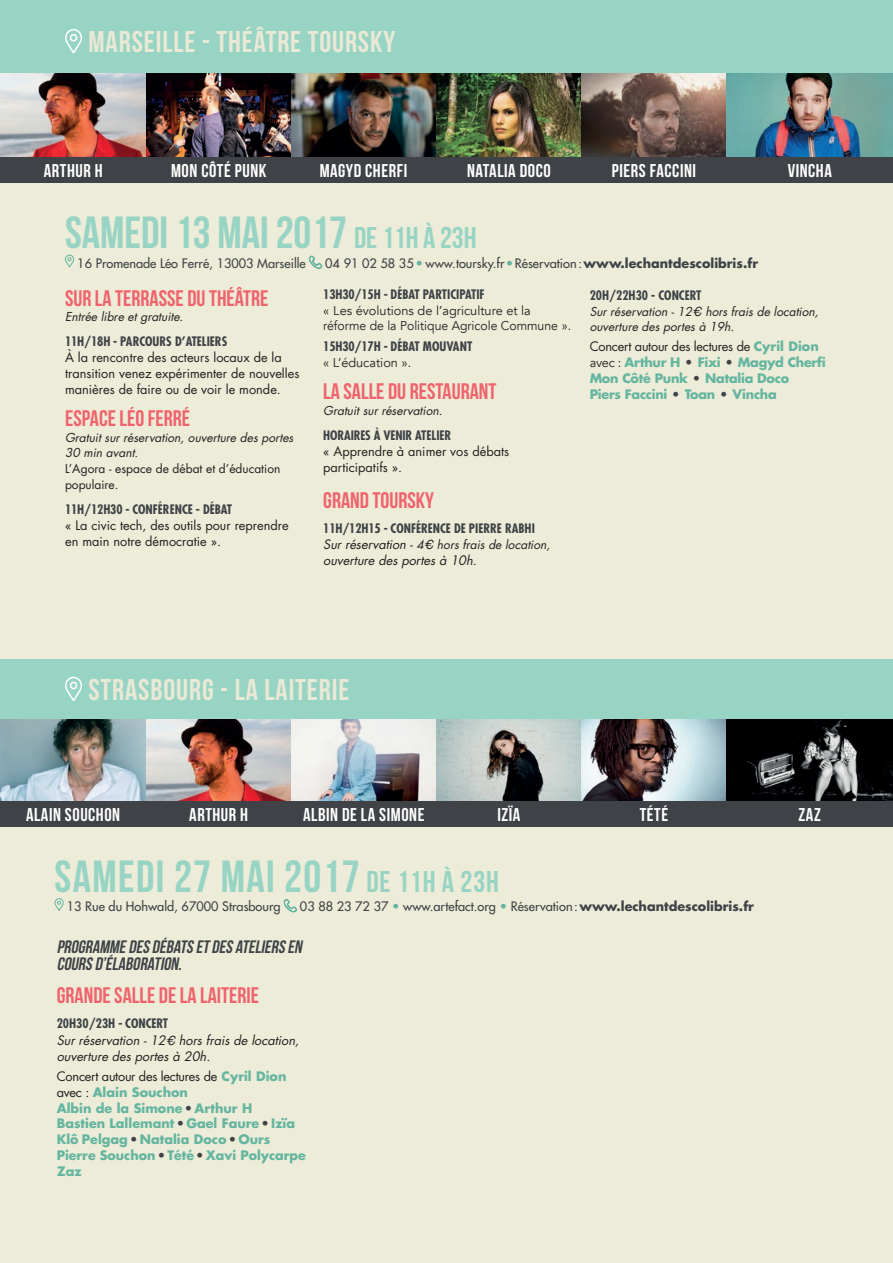
<style>
.page{position:relative;width:893px;height:1263px;background:#ececd8}
.page>*{position:absolute;margin:0;border:0;box-sizing:border-box;transform-origin:0 0}
.t1{font:45px "Bebas Neue";letter-spacing:.015em;color:#98d4c4}
.t2{font:30px "Bebas Neue";letter-spacing:.03em;color:#eae9d5}
.t3{font:22.5px "Bebas Neue";color:#f0636d}
.t4{font:18.45px "Bebas Neue";letter-spacing:.03em;color:#fff}
.t5{font:italic 18px/16.5px "Bebas Neue";color:#3f4246}
.t6{font:12.75px/15.8px "Futura";color:#231f20}
.t7{font:12.75px "Futura";color:#3f4246}
.t8{font:700 condensed 12.75px "Futura";color:#3f4246}
.t9{font:700 12.75px/15.8px "Futura";color:#64b59f}
.t10{font:700 12.75px/15.8px "Futura";letter-spacing:-.02em;color:#64b59f}
.t11{font:italic 12.75px/16.5px "Futura";color:#231f20}
.t12{font:12.75px/15.8px "Avenir";color:#231f20}
.t13{font:italic 12px/15.8px "Futura";color:#231f20}
.t14{font:12px/15.8px "Futura";color:#231f20}
.s1{font-size:30px}
.s2{font-stretch:condensed;color:#64b59f}
.s3{font-weight:700}
.s4{font-size:12.75px}
.s5{font-family:"Helvetica";font-size:12.75px}
.s6{font-weight:400;color:#231f20}
.s7{font-family:"Avenir";font-weight:400;color:#231f20}
.s8{color:#3f4246}
.s9{color:#64b59f}
.s10{font-weight:700;font-style:normal;font-stretch:condensed;color:#3f4246}
.s11{font-family:"Helvetica"}
</style>
<div class="page">
<img style="left:0;top:72px;width:146px;height:85px">
<div style="left:0;top:157px;width:147px;height:25px;background:#3f4246"></div>
<img style="left:146px;top:72px;width:145px;height:85px">
<div style="left:146px;top:157px;width:145px;height:25px;background:#3f4246"></div>
<img style="left:291px;top:72px;width:145px;height:85px">
<div style="left:290px;top:157px;width:146px;height:25px;background:#3f4246"></div>
<img style="left:436px;top:72px;width:145px;height:85px">
<div style="left:436px;top:157px;width:145px;height:25px;background:#3f4246"></div>
<img style="left:581px;top:72px;width:145px;height:85px">
<div style="left:581px;top:157px;width:146px;height:25px;background:#3f4246"></div>
<img style="left:726px;top:72px;width:167px;height:85px">
<div style="left:727px;top:157px;width:166px;height:25px;background:#3f4246"></div>
<div style="left:0;top:0;width:893px;height:72px;background:#98d4c4"></div>
<svg style="left:65px;top:254px;width:9px;height:14px"></svg>
<svg style="left:309px;top:256px;width:13px;height:13px"></svg>
<svg style="left:54px;top:898px;width:10px;height:13px"></svg>
<svg style="left:283px;top:899px;width:14px;height:13px"></svg>
<svg style="left:65px;top:29px;width:17px;height:25px"></svg>
<img style="left:0;top:719px;width:146px;height:83px">
<div style="left:0;top:802px;width:146px;height:25px;background:#3f4246"></div>
<img style="left:146px;top:719px;width:145px;height:83px">
<div style="left:146px;top:802px;width:145px;height:25px;background:#3f4246"></div>
<img style="left:291px;top:719px;width:145px;height:83px">
<div style="left:290px;top:802px;width:147px;height:25px;background:#3f4246"></div>
<img style="left:436px;top:719px;width:145px;height:83px">
<div style="left:436px;top:802px;width:145px;height:25px;background:#3f4246"></div>
<img style="left:581px;top:719px;width:145px;height:83px">
<div style="left:581px;top:802px;width:146px;height:25px;background:#3f4246"></div>
<img style="left:726px;top:719px;width:167px;height:83px">
<div style="left:726px;top:802px;width:167px;height:25px;background:#3f4246"></div>
<div style="left:0;top:659px;width:893px;height:60px;background:#98d4c4"></div>
<svg style="left:65px;top:676px;width:17px;height:26px"></svg>
<h2 class="t2" style="left:89px;top:26px;width:308px">MARSEILLE - THÉÂTRE TOURSKY</h2>
<h3 class="t4" style="left:44px;top:160px;width:60px">ARTHUR H</h3>
<h3 class="t4" style="left:171px;top:160px;width:97px">MON CÔTÉ PUNK</h3>
<h3 class="t4" style="left:320px;top:160px;width:89px">MAGYD CHERFI</h3>
<h3 class="t4" style="left:467px;top:160px;width:85px">NATALIA DOCO</h3>
<h3 class="t4" style="left:612px;top:160px;width:86px">PIERS FACCINI</h3>
<h3 class="t4" style="left:788px;top:160px;width:46px">VINCHA</h3>
<h1 class="t1" style="left:65px;top:208px;width:413px">SAMEDI 13 MAI 2017 <span class="s1">DE 11H À 23H</span></h1>
<p class="t7" style="left:77px;top:255px;width:230px">16 Promenade Léo Ferré, 13003 Marseille</p>
<p class="t7" style="left:325px;top:255px;width:434px">04 91 02 58 35 <span class="s2">•</span> www.toursky.fr <span class="s2">•</span> Réservation:<span class="s3">www.lechantdescolibris.fr</span></p>
<h3 class="t3" style="left:65px;top:286px;width:205px">SUR LA TERRASSE DU THÉÂTRE</h3>
<p class="t13" style="left:65px;top:309px;width:123px">Entrée libre et gratuite.</p>
<p class="t8" style="left:65px;top:333px;width:164px">11H/18H - PARCOURS D’ATELIERS</p>
<p class="t6" style="left:65px;top:349px;width:236px">À la rencontre des acteurs locaux de la transition venez expérimenter de nouvelles manières de faire ou de voir le monde.</p>
<h3 class="t3" style="left:65px;top:406px;width:127px">ESPACE LÉO FERRÉ</h3>
<p class="t13" style="left:65px;top:429px;width:233px">Gratuit sur réservation, ouverture des portes<br>30 min avant.</p>
<p class="t14" style="left:65px;top:461px;width:217px">L’Agora - espace de débat et d’éducation populaire.</p>
<p class="t8" style="left:65px;top:501px;width:169px">11H/12H30 - CONFÉRENCE - DÉBAT</p>
<p class="t6" style="left:65px;top:517px;width:225px;line-height:16.5px">« La civic tech, des outils pour reprendre en main notre démocratie ».</p>
<p class="t8" style="left:323px;top:286px;width:163px">13H30/15H - DÉBAT PARTICIPATIF</p>
<p class="t12" style="left:323px;top:303px;width:249px">« Les évolutions de l’agriculture et la réforme de la Politique Agricole Commune ».</p>
<p class="t8" style="left:323px;top:338px;width:151px">15H30/17H - DÉBAT MOUVANT</p>
<p class="t12" style="left:323px;top:355px;width:90px">« L’éducation ».</p>
<h3 class="t3" style="left:323px;top:379px;width:175px">LA SALLE DU RESTAURANT</h3>
<p class="t13" style="left:323px;top:402px;width:124px">Gratuit sur réservation.</p>
<p class="t8" style="left:323px;top:427px;width:130px">HORAIRES À VENIR ATELIER</p>
<p class="t6" style="left:323px;top:443px;width:187px">« Apprendre à animer vos débats participatifs ».</p>
<h3 class="t3" style="left:323px;top:488px;width:112px">GRAND TOURSKY</h3>
<p class="t8" style="left:323px;top:520px;width:213px">11H/12H15 - CONFÉRENCE DE PIERRE RABHI</p>
<p class="t13" style="left:323px;top:536px;width:231px"><span class="s4">Sur réservation -</span> 4<span class="s5">€</span> hors frais de location,</p>
<p class="t11" style="left:323px;top:551px;width:158px">ouverture des portes à 10h.</p>
<p class="t8" style="left:590px;top:287px;width:113px">20H/22H30 - CONCERT</p>
<p class="t13" style="left:590px;top:303px;width:233px">Sur réservation - 12<span class="s5">€</span> hors frais de location, ouverture des portes à 19h.</p>
<p class="t10" style="left:590px;top:338px;width:237px"><span class="s6">Concert autour des lectures de</span> Cyril Dion <span class="s7">avec :</span> Arthur H <span class="s8">•</span> Fixi <span class="s8">•</span> Magyd Cherfi<br>Mon Côté Punk <span class="s8">•</span> Natalia Doco<br>Piers Faccini <span class="s8">•</span> Toan <span class="s8">•</span> Vincha</p>
<h2 class="t2" style="left:89px;top:673px;width:262px">STRASBOURG - LA LAITERIE</h2>
<h3 class="t4" style="left:26px;top:805px;width:96px">ALAIN SOUCHON</h3>
<h3 class="t4" style="left:189px;top:805px;width:60px">ARTHUR H</h3>
<h3 class="t4" style="left:303px;top:805px;width:123px">ALBIN DE LA SIMONE</h3>
<h3 class="t4" style="left:497px;top:805px;width:25px">IZÏA</h3>
<h3 class="t4" style="left:640px;top:805px;width:30px">TÉTÉ</h3>
<h3 class="t4" style="left:798px;top:805px;width:24px">ZAZ</h3>
<h1 class="t1" style="left:55px;top:851px;width:446px">SAMEDI 27 MAI 2017 <span class="s1">DE 11H À 23H</span></h1>
<p class="t7" style="left:67px;top:898px;width:215px">13 Rue du Hohwald, 67000 Strasbourg</p>
<p class="t7" style="left:300px;top:898px;width:456px">03 88 23 72 37 <span class="s9">•</span> www.artefact.org <span class="s9">•</span> Réservation:<span class="s3">www.lechantdescolibris.fr</span></p>
<h3 class="t5" style="left:57px;top:939px;width:250px">PROGRAMME DES DÉBATS ET DES ATELIERS EN<br>COURS D’ÉLABORATION.</h3>
<h3 class="t3" style="left:57px;top:983px;width:204px">GRANDE SALLE DE LA LAITERIE</h3>
<p class="t11" style="left:57px;top:1015px;width:247px"><span class="s10">20H30/23H - CONCERT<br></span>Sur réservation - 12<span class="s11">€</span> hors frais de location, ouverture des portes à 20h.</p>
<p class="t9" style="left:57px;top:1068px;width:251px"><span class="s6">Concert autour des lectures de</span> Cyril Dion <span class="s6">avec :</span> Alain Souchon<br>Albin de la Simone<span class="s8">•</span>Arthur H<br>Bastien Lallemant<span class="s8">•</span>Gael Faure<span class="s8">•</span>Izïa<br>Klô Pelgag<span class="s8">•</span>Natalia Doco<span class="s8">•</span>Ours<br>Pierre Souchon<span class="s8">•</span>Tété<span class="s8">•</span>Xavi Polycarpe<br>Zaz</p>
</div>
